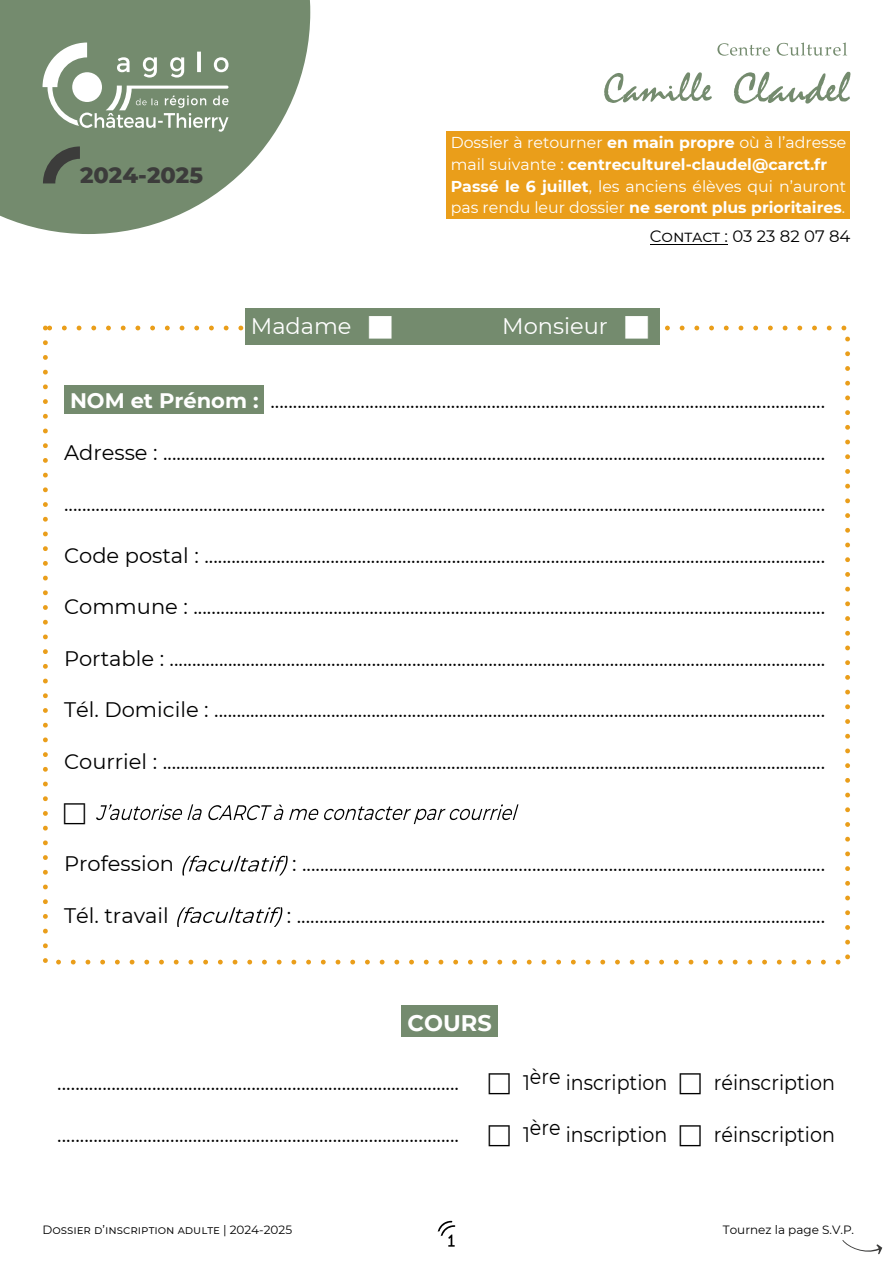
<style>
.page{position:relative;width:893px;height:1263px;background:#fff}
.page>*{position:absolute;margin:0;border:0;box-sizing:border-box;transform-origin:0 0}
.t1{font:22.5px "Montserrat";color:#fff}
.t2{font:800 22.5px "Montserrat";color:#3c3c3b}
.t3{font:700 22.5px "Montserrat";color:#fff}
.t4{font:21px "Montserrat";color:#000}
.t5{font:21px "Montserrat";color:#000;scale:.91 1}
.t6{font:16.5px "Montserrat";color:#000}
.t7{font:15.75px/21.8px "Montserrat";color:#fff}
.t8{font:12px "Montserrat";color:#000}
.s1{font-weight:700}
.s2{font-weight:700;color:#fff}
</style>
<div class="page">
<svg style="left:438px;top:1221px;width:17px;height:26px"></svg>
<svg style="left:842px;top:1240px;width:40px;height:15px"></svg>
<svg style="left:734px;top:72px;width:116px;height:32px"></svg>
<svg style="left:604px;top:72px;width:108px;height:31px"></svg>
<svg style="left:717px;top:43px;width:53px;height:13px"></svg>
<svg style="left:777px;top:43px;width:70px;height:13px"></svg>
<svg style="left:0;top:0;width:310px;height:234px;fill:#748b6e"></svg>
<svg style="left:43px;top:43px;width:186px;height:89px"></svg>
<svg style="left:650px;top:244px;width:78px;height:1px"></svg>
<div style="left:446px;top:131px;width:404px;height:88px;background:#ea9e1a"></div>
<svg style="left:43px;top:146px;width:37px;height:37px"></svg>
<div style="left:401px;top:1006px;width:91px;height:31px;background:#748b6e"></div>
<div style="left:492px;top:1006px;width:6px;height:31px;background:#748b6e"></div>
<div style="left:43px;top:325px;width:807px;height:639px;border:5px dashed #ea9e1a"></div>
<div style="left:245px;top:309px;width:414px;height:36px;background:#748b6e"></div>
<div style="left:64px;top:385px;width:194px;height:29px;background:#748b6e"></div>
<div style="left:258px;top:385px;width:6px;height:29px;background:#748b6e"></div>
<svg style="left:208px;top:805px;width:75px;height:15px"></svg>
<svg style="left:289px;top:809px;width:29px;height:11px"></svg>
<svg style="left:324px;top:804px;width:194px;height:20px"></svg>
<svg style="left:182px;top:856px;width:106px;height:19px"></svg>
<svg style="left:177px;top:907px;width:105px;height:20px"></svg>
<svg style="left:370px;top:317px;width:21px;height:21px"></svg>
<svg style="left:626px;top:317px;width:21px;height:21px"></svg>
<svg style="left:96px;top:804px;width:106px;height:17px"></svg>
<p class="t2" style="left:80px;top:162px;width:125px">2024-2025</p>
<p class="t7" style="left:451px;top:132px;width:397px">Dossier à retourner <span class="s1">en main propre</span> où à l’adresse mail suivante : <span class="s1">centreculturel-claudel@carct.fr Passé le 6 juillet</span>, les anciens élèves qui n’auront pas rendu leur dossier <span class="s1">ne seront plus prioritaires</span>.</p>
<p class="t1" style="left:251px;top:312px;width:102px">Madame</p>
<p class="t1" style="left:502px;top:312px;width:107px">Monsieur</p>
<p class="t6" style="left:650px;top:226px;width:202px">Contact : 03 23 82 07 84</p>
<p class="t4" style="left:70px;top:388px;width:757px"><span class="s2">NOM et Prénom :</span> ...........................................................................................................................</p>
<p class="t4" style="left:64px;top:439px;width:763px">Adresse : ...................................................................................................................................................</p>
<p class="t4" style="left:64px;top:491px;width:762px">.........................................................................................................................................................................</p>
<p class="t4" style="left:64px;top:542px;width:763px">Code postal : ..........................................................................................................................................</p>
<p class="t4" style="left:64px;top:594px;width:763px">Commune : ............................................................................................................................................</p>
<p class="t4" style="left:64px;top:645px;width:763px">Portable : ..................................................................................................................................................</p>
<p class="t4" style="left:64px;top:697px;width:762px">Tél. Domicile : ........................................................................................................................................</p>
<p class="t4" style="left:64px;top:748px;width:763px">Courriel : ...................................................................................................................................................</p>
<p class="t4" style="left:64px;top:851px;width:111px">Profession</p>
<p class="t4" style="left:292px;top:851px;width:535px">: ....................................................................................................................</p>
<p class="t4" style="left:64px;top:902px;width:106px">Tél. travail</p>
<p class="t4" style="left:287px;top:902px;width:540px">: .....................................................................................................................</p>
<p class="t3" style="left:408px;top:1009px;width:86px">COURS</p>
<p class="t4" style="left:57px;top:1070px;width:403px">.........................................................................................</p>
<p class="t4" style="left:57px;top:1121px;width:403px">.........................................................................................</p>
<p class="t5" style="left:523px;top:1070px;width:160px">1ère inscription</p>
<p class="t5" style="left:714px;top:1070px;width:134px">réinscription</p>
<p class="t5" style="left:523px;top:1121px;width:160px">1ère inscription</p>
<p class="t5" style="left:714px;top:1121px;width:134px">réinscription</p>
<p class="t8" style="left:43px;top:1222px;width:251px">Dossier d’inscription adulte | 2024-2025</p>
<p class="t8" style="left:723px;top:1222px;width:133px">Tournez la page S.V.P.</p>
</div>
